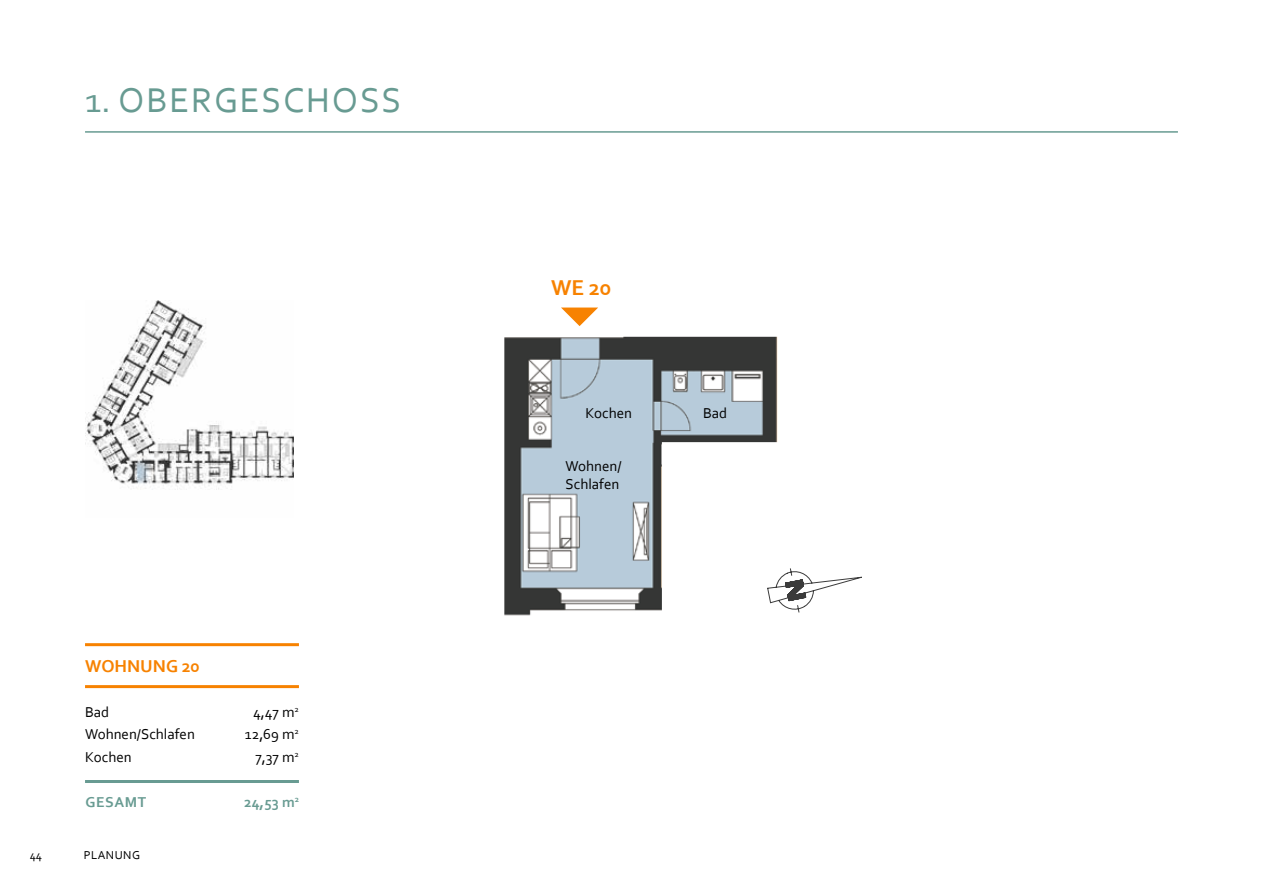
<style>
.page{position:relative;width:1263px;height:893px;background:#fff}
.page>*{position:absolute;margin:0;border:0;box-sizing:border-box;transform-origin:0 0}
.t1{font:36px "Corbel";letter-spacing:.05em;color:#689b92}
.t2{font:700 22.5px "Corbel";color:#f78201}
.t3{font:700 18px "Corbel";color:#f78201}
.t4{font:15px/18px "Corbel";color:#000}
.t5{font:700 15px "Corbel";letter-spacing:.04em;color:#689b92}
.t6{font:12px "Corbel";letter-spacing:.04em;color:#000}
</style>
<div class="page">
<img style="left:504px;top:337px;width:273px;height:279px">
<hr style="left:85px;top:131px;width:1093px;height:2px;background:#689b92">
<img style="left:86px;top:300px;width:208px;height:190px">
<hr style="left:85px;top:685px;width:214px;height:3px;background:#f78201">
<hr style="left:85px;top:643px;width:214px;height:3px;background:#f78201">
<hr style="left:85px;top:780px;width:214px;height:3px;background:#689b92">
<svg style="left:767px;top:568px;width:95px;height:45px"></svg>
<svg style="left:561px;top:308px;width:37px;height:18px"></svg>
<h1 class="t1" style="left:85px;top:78px;width:318px">1. OBERGESCHOSS</h1>
<p class="t3" style="left:85px;top:655px;width:116px">WOHNUNG 20</p>
<p class="t4" style="left:85px;top:702px;width:26px">Bad</p>
<p class="t4" style="left:253px;top:702px;width:47px">4,47 m<sup>2</sup></p>
<p class="t4" style="left:85px;top:725px;width:111px">Wohnen/Schlafen</p>
<p class="t4" style="left:245px;top:725px;width:55px">12,69 m<sup>2</sup></p>
<p class="t4" style="left:85px;top:747px;width:48px">Kochen</p>
<p class="t4" style="left:255px;top:747px;width:45px">7,37 m<sup>2</sup></p>
<p class="t5" style="left:85px;top:793px;width:62px">GESAMT</p>
<p class="t5" style="left:244px;top:793px;width:57px">24,53 m<sup>2</sup></p>
<p class="t6" style="left:30px;top:848px;width:14px">44</p>
<p class="t6" style="left:84px;top:848px;width:58px">PLANUNG</p>
<h2 class="t2" style="left:551px;top:274px;width:62px">WE 20</h2>
<p class="t4" style="left:585px;top:404px;width:48px">Kochen</p>
<p class="t4" style="left:703px;top:404px;width:26px">Bad</p>
<p class="t4" style="left:566px;top:456px;width:58px">Wohnen/<br>Schlafen</p>
</div>
